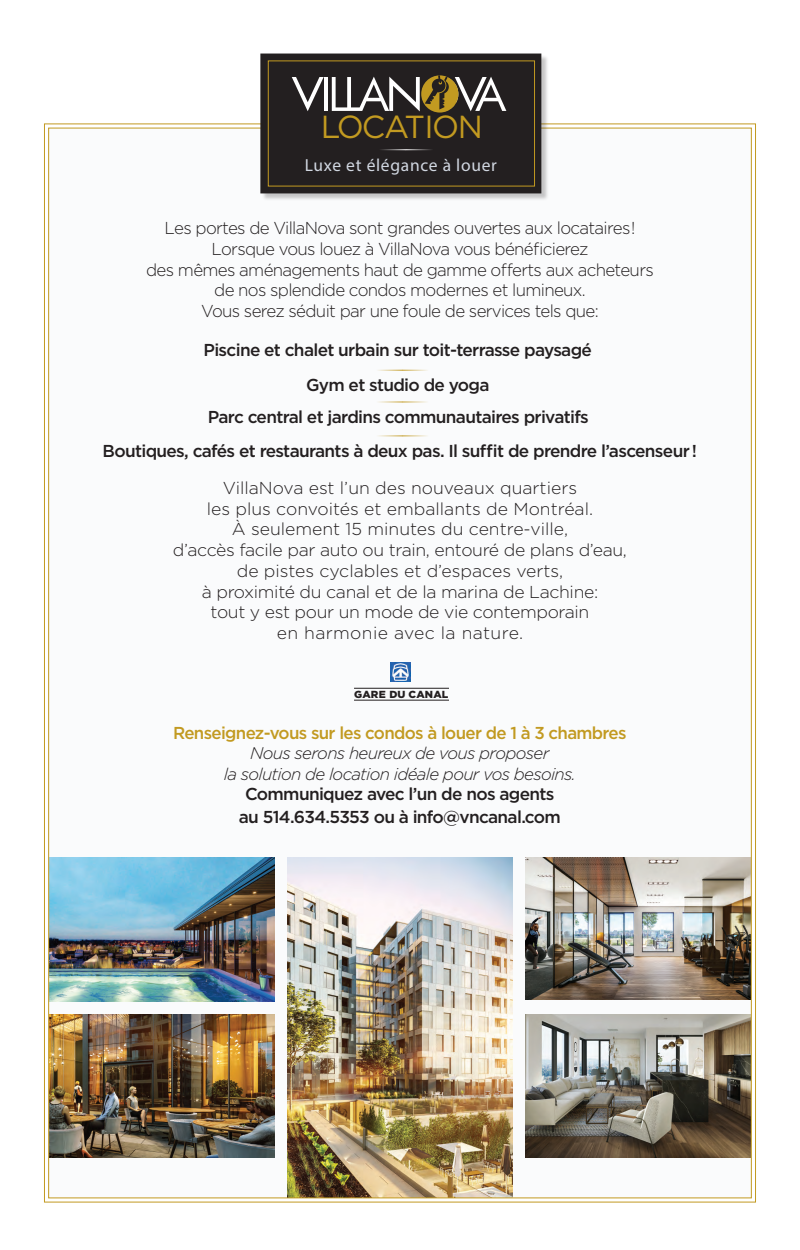
<style>
.page{position:relative;width:800px;height:1250px;background:#fff}
.page>*{position:absolute;margin:0;border:0;box-sizing:border-box;transform-origin:0 0}
.t1{font:31.88px "Gotham";letter-spacing:-.06em;color:#c29a21}
.t2{font:17.5px "Myriad Pro";letter-spacing:.04em;color:#d1d7e1}
.t3{font:300 17.25px/20.7px "Gotham";letter-spacing:-.005em;color:#231f20;text-align:center}
.t4{font:500 17.25px/22.5px "Gotham";letter-spacing:-.04em;color:#231f20;text-align:center}
.t5{font:300 17.25px/20.7px "Gotham";letter-spacing:-.03em;color:#231f20;text-align:center}
.t6{font:500 17.25px "Gotham";letter-spacing:-.04em;color:#c29a21}
.t7{font:italic 300 16.88px/20.7px "Gotham";letter-spacing:-.04em;color:#231f20;text-align:center}
.t8{font:900 10.25px "Gotham";letter-spacing:.01em;color:#231f20}
</style>
<div class="page">
<img style="left:44px;top:123px;width:712px;height:1080px">
<div style="left:262px;top:55px;width:287px;height:146px;background:#231f20;opacity:.25"></div>
<div style="left:261px;top:54px;width:280px;height:139px;background:#231f20"></div>
<hr style="left:324px;top:77px;width:4px;height:34px;background:#fff">
<svg style="left:292px;top:77px;width:32px;height:34px"></svg>
<svg style="left:381px;top:149px;width:51px;height:1px"></svg>
<div style="left:268px;top:61px;width:267px;height:125px;border:1px solid #c29a21"></div>
<svg style="left:332px;top:75px;width:174px;height:38px"></svg>
<img style="left:391px;top:663px;width:19px;height:19px">
<hr style="left:354px;top:688px;width:95px;height:1px;background:#231f20">
<hr style="left:354px;top:700px;width:95px;height:1px;background:#231f20">
<h1 class="t1" style="left:321px;top:106px;width:164px">LOCATION</h1>
<p class="t2" style="left:305px;top:155px;width:194px">Luxe et élégance à louer</p>
<p class="t5" style="left:146px;top:217px;width:509px">Les portes de VillaNova sont grandes ouvertes aux locataires!<br>Lorsque vous louez à VillaNova vous bénéficierez<br>des mêmes aménagements haut de gamme offerts aux acheteurs de nos splendide condos modernes et lumineux.<br>Vous serez séduit par une foule de services tels que:</p>
<p class="t4" style="left:204px;top:333px;width:390px;line-height:34.3px">Piscine et chalet urbain sur toit-terrasse paysagé<br>Gym et studio de yoga</p>
<p class="t4" style="left:103px;top:400px;width:596px;line-height:34.2px">Parc central et jardins communautaires privatifs<br>Boutiques, cafés et restaurants à deux pas. Il suffit de prendre l’ascenseur !</p>
<p class="t3" style="left:173px;top:477px;width:456px">VillaNova est l’un des nouveaux quartiers<br>les plus convoités et emballants de Montréal.<br>À seulement 15 minutes du centre-ville,<br>d’accès facile par auto ou train, entouré de plans d’eau, de pistes cyclables et d’espaces verts,<br>à proximité du canal et de la marina de Lachine:<br>tout y est pour un mode de vie contemporain<br>en harmonie avec la nature.</p>
<p class="t8" style="left:354px;top:687px;width:96px">GARE DU CANAL</p>
<p class="t6" style="left:173px;top:721px;width:455px">Renseignez-vous sur les condos à louer de 1 à 3 chambres</p>
<p class="t7" style="left:224px;top:742px;width:353px">Nous serons heureux de vous proposer<br>la solution de location idéale pour vos besoins.</p>
<p class="t4" style="left:239px;top:783px;width:324px">Communiquez avec l’un de nos agents au 514.634.5353 ou à info@vncanal.com</p>
</div>
